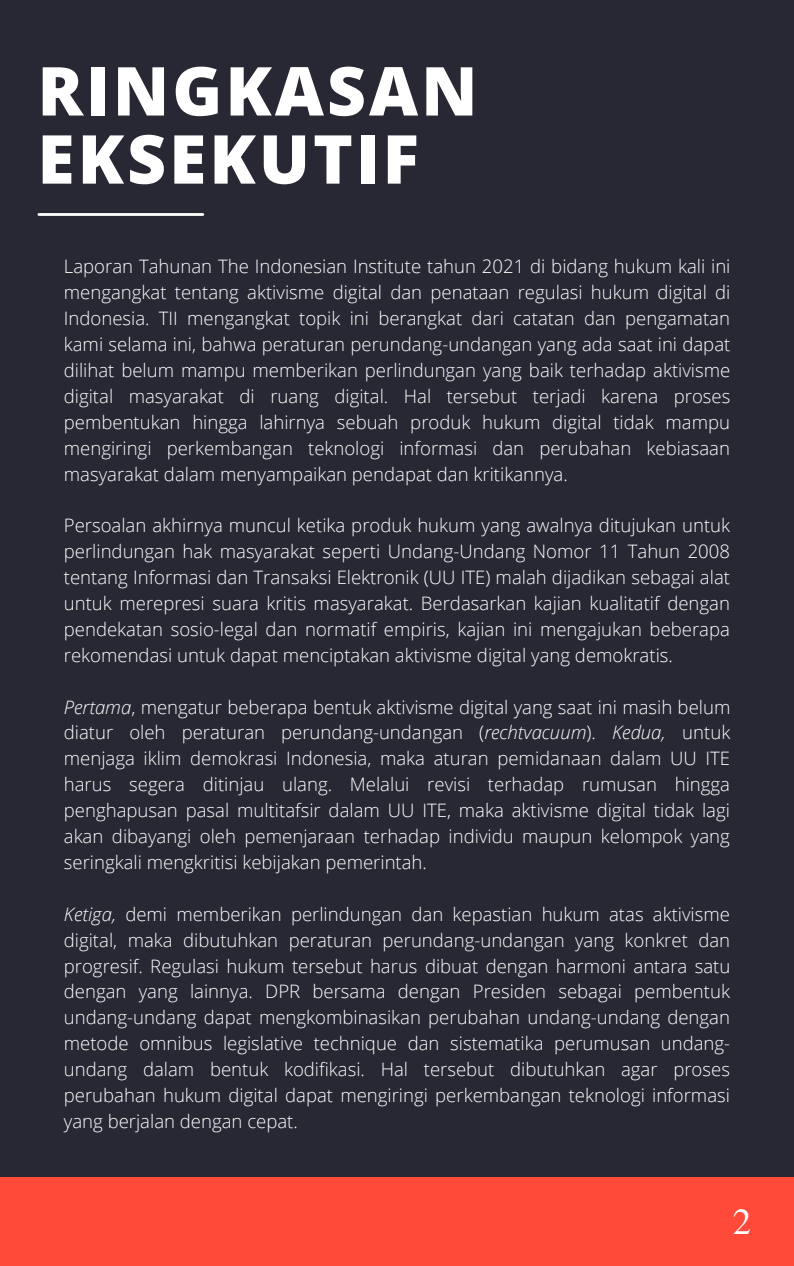
<style>
.page{position:relative;width:794px;height:1266px;background:#fff}
.page>*{position:absolute;margin:0;border:0;box-sizing:border-box;transform-origin:0 0}
.t1{font:800 67.5px/68.1px "Open Sans";letter-spacing:.045em;color:#fff}
.t2{font:36.75px "Te X Gyre Termes";color:#fff}
.t3{font:300 18.52px/25.9px "Open Sans";color:#fff;text-align:justify}
.s1{font-style:italic}
</style>
<div class="page">
<div style="left:0;top:0;width:793px;height:1266px;background:#272834"></div>
<div style="left:0;top:1178px;width:793px;height:88px;background:#ff4a3a"></div>
<hr style="left:39px;top:213px;width:164px;height:3px;background:#fff">
<h1 class="t1" style="left:37px;top:55px;width:441px">RINGKASAN<br>EKSEKUTIF</h1>
<p class="t3" style="left:64px;top:253px;width:667px">Laporan Tahunan The Indonesian Institute tahun 2021 di bidang hukum kali ini mengangkat tentang aktivisme digital dan penataan regulasi hukum digital di Indonesia. TII mengangkat topik ini berangkat dari catatan dan pengamatan kami selama ini, bahwa peraturan perundang-undangan yang ada saat ini dapat dilihat belum mampu memberikan perlindungan yang baik terhadap aktivisme digital masyarakat di ruang digital. Hal tersebut terjadi karena proses pembentukan hingga lahirnya sebuah produk hukum digital tidak mampu mengiringi perkembangan teknologi informasi dan perubahan kebiasaan masyarakat dalam menyampaikan pendapat dan kritikannya.</p>
<p class="t3" style="left:64px;top:512px;width:667px">Persoalan akhirnya muncul ketika produk hukum yang awalnya ditujukan untuk perlindungan hak masyarakat seperti Undang-Undang Nomor 11 Tahun 2008 tentang Informasi dan Transaksi Elektronik (UU ITE) malah dijadikan sebagai alat untuk merepresi suara kritis masyarakat. Berdasarkan kajian kualitatif dengan pendekatan sosio-legal dan normatif empiris, kajian ini mengajukan beberapa rekomendasi untuk dapat menciptakan aktivisme digital yang demokratis.</p>
<p class="t3" style="left:64px;top:693px;width:667px"><span class="s1">Pertama</span>, mengatur beberapa bentuk aktivisme digital yang saat ini masih belum diatur oleh peraturan perundang-undangan (<span class="s1">rechtvacuum</span>). <span class="s1">Kedua,</span> untuk menjaga iklim demokrasi Indonesia, maka aturan pemidanaan dalam UU ITE harus segera ditinjau ulang. Melalui revisi terhadap rumusan hingga penghapusan pasal multitafsir dalam UU ITE, maka aktivisme digital tidak lagi akan dibayangi oleh pemenjaraan terhadap individu maupun kelompok yang seringkali mengkritisi kebijakan pemerintah.</p>
<p class="t3" style="left:64px;top:900px;width:667px"><span class="s1">Ketiga,</span> demi memberikan perlindungan dan kepastian hukum atas aktivisme digital, maka dibutuhkan peraturan perundang-undangan yang konkret dan progresif. Regulasi hukum tersebut harus dibuat dengan harmoni antara satu dengan yang lainnya. DPR bersama dengan Presiden sebagai pembentuk undang-undang dapat mengkombinasikan perubahan undang-undang dengan metode omnibus legislative technique dan sistematika perumusan undang&shy;undang dalam bentuk kodifikasi. Hal tersebut dibutuhkan agar proses perubahan hukum digital dapat mengiringi perkembangan teknologi informasi yang berjalan dengan cepat.</p>
<h2 class="t2" style="left:732px;top:1195px;width:20px">2</h2>
</div>
